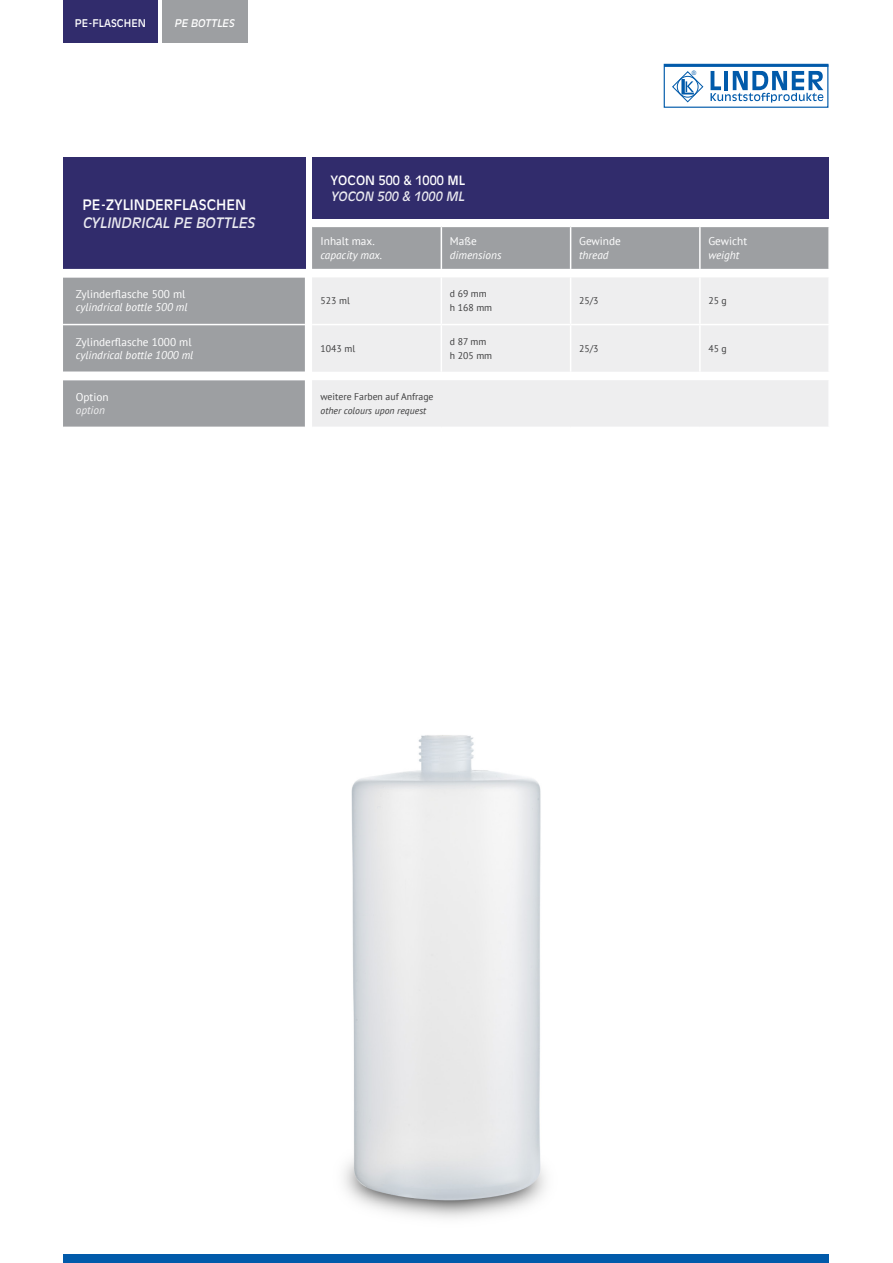
<style>
.page{position:relative;width:893px;height:1263px;background:#fff}
.page>*{position:absolute;margin:0;border:0;box-sizing:border-box;transform-origin:0 0}
.t1{font:italic 14.25px "Antique Olive CE";color:#fff}
.t2{font:14.25px "Antique Olive CE";color:#fff}
.t3{font:12.75px "Antique Olive CE";color:#fff}
.t4{font:italic 12.75px "Antique Olive CE";color:#fff}
.t5{font:italic 11.25px "PT Sans";color:#fff}
.t6{font:11.25px "PT Sans";color:#fff}
.t7{font:italic 11.25px "PT Sans";color:#eeeeef}
.t8{font:10.5px "Antique Olive CE";color:#fff}
.t9{font:italic 10.5px "Antique Olive CE";color:#fff}
.t10{font:9.75px/13.5px "PT Sans";color:#3e3e3f}
.t11{font:italic 9.75px "PT Sans";color:#3e3e3f}
.t12{font:6px "Arial";color:#015aaa}
</style>
<div class="page">
<div style="left:63px;top:1254px;width:765px;height:9px;background:#015aaa"></div>
<div style="left:664px;top:64px;width:164px;height:44px;border:1px solid #015aaa"></div>
<hr style="left:664px;top:65px;width:164px;height:2px;background:#015aaa">
<svg style="left:711px;top:71px;width:112px;height:32px"></svg>
<svg style="left:672px;top:71px;width:32px;height:32px"></svg>
<div style="left:677px;top:76px;width:22px;height:22px;border:1px solid #015aaa;border-radius:50%"></div>
<div style="left:162px;top:0;width:85px;height:43px;background:#9d9fa2"></div>
<div style="left:63px;top:0;width:95px;height:43px;background:#312c6c"></div>
<div style="left:312px;top:157px;width:516px;height:62px;background:#312c6c"></div>
<div style="left:63px;top:157px;width:242px;height:112px;background:#312c6c"></div>
<img style="left:344px;top:735px;width:202px;height:484px">
<svg style="left:63px;top:226px;width:765px;height:43px;fill:#9d9fa2"></svg>
<svg style="left:63px;top:277px;width:242px;height:150px;background:#a3a5a8"></svg>
<div style="left:312px;top:278px;width:516px;height:149px;background:#eeeeef"></div>
<hr style="left:441px;top:227px;width:1px;height:42px;background:#fff">
<hr style="left:570px;top:227px;width:1px;height:42px;background:#fff">
<hr style="left:699px;top:227px;width:2px;height:42px;background:#fff">
<hr style="left:441px;top:277px;width:1px;height:47px;background:#fff">
<hr style="left:570px;top:277px;width:1px;height:47px;background:#fff">
<hr style="left:699px;top:277px;width:2px;height:47px;background:#fff">
<hr style="left:441px;top:325px;width:1px;height:47px;background:#fff">
<hr style="left:570px;top:325px;width:1px;height:47px;background:#fff">
<hr style="left:699px;top:325px;width:2px;height:47px;background:#fff">
<hr style="left:312px;top:226px;width:129px;height:1px;background:#fff">
<hr style="left:441px;top:226px;width:130px;height:1px;background:#fff">
<hr style="left:571px;top:226px;width:129px;height:1px;background:#fff">
<hr style="left:700px;top:226px;width:130px;height:1px;background:#fff">
<hr style="left:63px;top:324px;width:242px;height:1px;background:#fff">
<hr style="left:312px;top:324px;width:129px;height:1px;background:#fff">
<hr style="left:441px;top:324px;width:130px;height:1px;background:#fff">
<hr style="left:571px;top:324px;width:129px;height:1px;background:#fff">
<hr style="left:700px;top:324px;width:130px;height:1px;background:#fff">
<p class="t8" style="left:75px;top:17px;width:73px">PE-FLASCHEN</p>
<p class="t9" style="left:174px;top:17px;width:62px">PE BOTTLES</p>
<p class="t2" style="left:82px;top:197px;width:165px">PE-ZYLINDERFLASCHEN</p>
<p class="t1" style="left:82px;top:214px;width:174px">CYLINDRICAL PE BOTTLES</p>
<p class="t6" style="left:76px;top:287px;width:111px">Zylinderflasche 500 ml</p>
<p class="t5" style="left:76px;top:300px;width:113px">cylindrical bottle 500 ml</p>
<p class="t6" style="left:76px;top:334px;width:117px">Zylinderflasche 1000 ml</p>
<p class="t5" style="left:76px;top:348px;width:119px">cylindrical bottle 1000 ml</p>
<p class="t6" style="left:76px;top:389px;width:34px">Option</p>
<p class="t7" style="left:76px;top:403px;width:31px">option</p>
<p class="t3" style="left:331px;top:172px;width:136px">YOCON 500 &amp; 1000 ML</p>
<p class="t4" style="left:331px;top:189px;width:135px">YOCON 500 &amp; 1000 ML</p>
<p class="t6" style="left:321px;top:234px;width:56px">Inhalt max.</p>
<p class="t5" style="left:321px;top:248px;width:63px">capacity max.</p>
<p class="t6" style="left:450px;top:234px;width:28px">Maße</p>
<p class="t5" style="left:450px;top:248px;width:53px">dimensions</p>
<p class="t6" style="left:579px;top:234px;width:43px">Gewinde</p>
<p class="t5" style="left:579px;top:248px;width:31px">thread</p>
<p class="t12" style="left:692px;top:69px;width:6px">®</p>
<p class="t6" style="left:708px;top:234px;width:40px">Gewicht</p>
<p class="t5" style="left:708px;top:248px;width:32px">weight</p>
<p class="t10" style="left:321px;top:294px;width:31px">523 ml</p>
<p class="t10" style="left:450px;top:287px;width:44px">d 69 mm h 168 mm</p>
<p class="t10" style="left:579px;top:294px;width:21px">25/3</p>
<p class="t10" style="left:708px;top:294px;width:20px">25 g</p>
<p class="t10" style="left:321px;top:341px;width:36px">1043 ml</p>
<p class="t10" style="left:450px;top:335px;width:44px">d 87 mm h 205 mm</p>
<p class="t10" style="left:579px;top:341px;width:21px">25/3</p>
<p class="t10" style="left:708px;top:341px;width:20px">45 g</p>
<p class="t10" style="left:321px;top:390px;width:114px">weitere Farben auf Anfrage</p>
<p class="t11" style="left:321px;top:404px;width:107px">other colours upon request</p>
</div>
